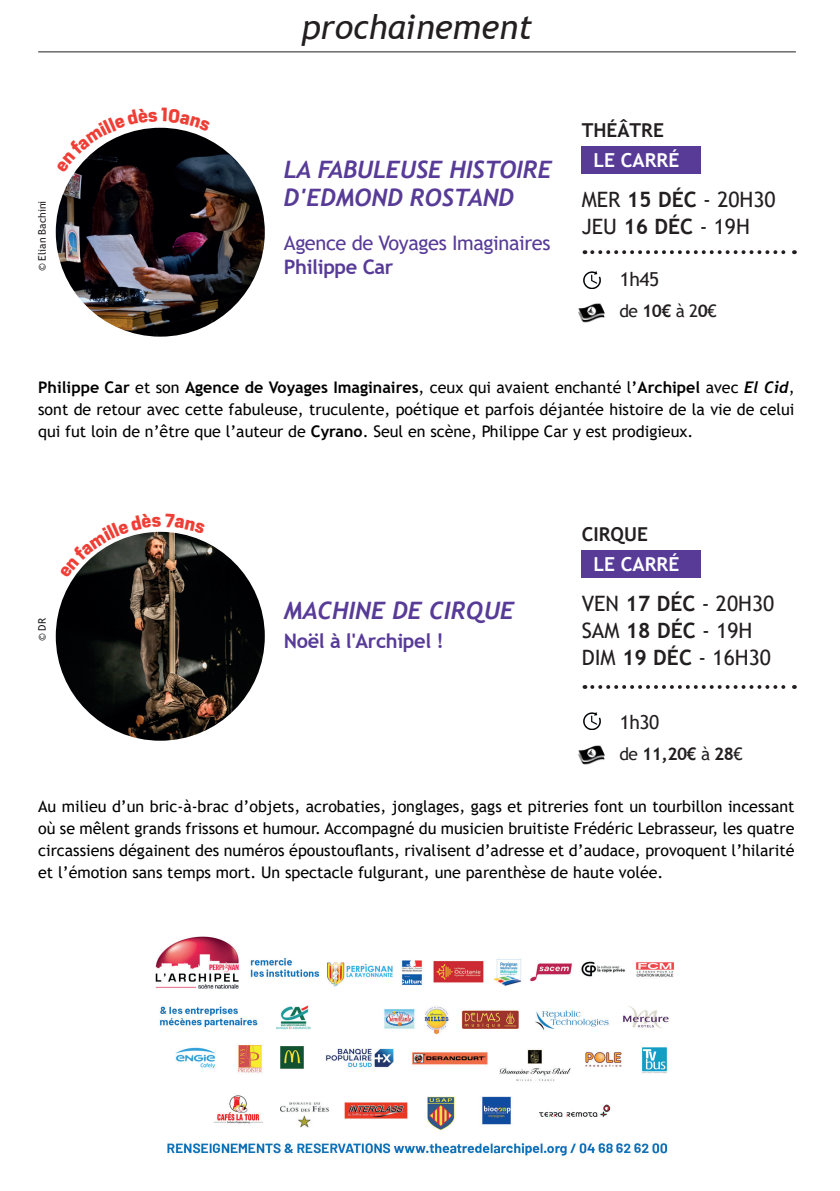
<style>
.page{position:relative;width:840px;height:1191px;background:#fff}
.page>*{position:absolute;margin:0;border:0;box-sizing:border-box;transform-origin:0 0}
.t1{font:italic 34px "Trebuchet MS";color:#231f20}
.t2{font:italic 700 24px/28px "Trebuchet";color:#573b97}
.t3{font:21.2px/26.6px "Trebuchet MS";color:#231f20}
.t4{font:700 20px "Trebuchet MS";letter-spacing:-.02em;color:#573b97}
.t5{font:20px "Trebuchet MS";letter-spacing:-.02em;color:#573b97}
.t6{font:700 19.2px "Trebuchet MS";color:#fff}
.t7{font:700 19.2px "Trebuchet MS";color:#231f20}
.t8{font:19.2px "Trebuchet MS";letter-spacing:-.02em;color:#231f20}
.t9{font:700 17.4px "Trebuchet MS";color:#231f20}
.t10{font:17.4px "Trebuchet MS";color:#231f20}
.t11{font:16px/22px "Trebuchet MS";color:#000001;text-align:justify}
.t12{font:10.4px "Trebuchet MS";color:#231f20}
.s1{font-weight:700}
.s2{font-family:"Trebuchet";font-weight:700;font-style:italic}
.s3{font-weight:400}
</style>
<div class="page">
<img style="left:155px;top:936px;width:519px;height:219px">
<hr style="left:38px;top:51px;width:757px;height:1px;background:#231f20">
<img style="left:56px;top:128px;width:209px;height:209px;border-radius:104px">
<img style="left:56px;top:532px;width:209px;height:208px;border-radius:104px">
<img style="left:578px;top:303px;width:27px;height:20px">
<img style="left:578px;top:745px;width:27px;height:20px">
<div style="left:581px;top:146px;width:119px;height:28px;background:#573b97"></div>
<div style="left:581px;top:550px;width:119px;height:28px;background:#573b97"></div>
<svg style="left:592px;top:250px;width:202px;height:4px"></svg>
<svg style="left:592px;top:685px;width:202px;height:4px"></svg>
<img style="left:583px;top:271px;width:17px;height:18px">
<img style="left:583px;top:712px;width:17px;height:17px">
<svg style="left:74px;top:127px;width:136px;height:46px"></svg>
<img style="left:73px;top:531px;width:132px;height:47px">
<p class="t12" style="left:36px;top:271px;width:72px;rotate:-90deg">© Elian Bachini</p>
<h1 class="t1" style="left:301px;top:6px;width:232px">prochainement</h1>
<h2 class="t2" style="left:284px;top:155px;width:269px">LA FABULEUSE HISTOIRE<br>D'EDMOND ROSTAND</h2>
<p class="t5" style="left:284px;top:230px;width:268px">Agence de Voyages Imaginaires</p>
<p class="t4" style="left:284px;top:254px;width:111px">Philippe Car</p>
<p class="t7" style="left:581px;top:118px;width:84px">THÉÂTRE</p>
<p class="t6" style="left:593px;top:148px;width:87px">LE CARRÉ</p>
<h3 class="t3" style="left:581px;top:186px;width:195px">MER <span class="s1">15 DÉC</span> - 20H30<br>JEU <span class="s1">16 DÉC</span> - 19H</h3>
<p class="t8" style="left:619px;top:267px;width:41px">1h45</p>
<p class="t10" style="left:619px;top:300px;width:99px">de <span class="s1">10€</span> à 2<span class="s1">0</span>€</p>
<p class="t11" style="left:38px;top:376px;width:757px"><span class="s1">Philippe Car</span> et son <span class="s1">Agence de Voyages Imaginaires</span>, ceux qui avaient enchanté l<span class="s1">’Archipel</span> avec <span class="s2">El Cid</span>, sont de retour avec cette fabuleuse, truculente, poétique et parfois déjantée histoire de la vie de celui qui fut loin de n’être que l’auteur de <span class="s1">Cyrano</span>. Seul en scène, Philippe Car y est prodigieux.</p>
<p class="t12" style="left:36px;top:641px;width:25px;rotate:-90deg">© DR</p>
<h2 class="t2" style="left:284px;top:596px;width:232px">MACHINE DE CIRQUE</h2>
<p class="t4" style="left:284px;top:629px;width:161px">Noël à l'Archipel !</p>
<p class="t7" style="left:581px;top:522px;width:68px">CIRQUE</p>
<p class="t6" style="left:593px;top:552px;width:87px">LE CARRÉ</p>
<h3 class="t3" style="left:581px;top:590px;width:194px">VEN <span class="s1">17 DÉC</span> - 20H30<br>SAM <span class="s1">18 DÉC</span> - 19H<br>DIM <span class="s1">19 DÉC</span> - 16H30</h3>
<p class="t8" style="left:619px;top:710px;width:41px">1h30</p>
<p class="t9" style="left:619px;top:743px;width:125px"><span class="s3">de</span> 11,20€ <span class="s3">à</span> 28<span class="s3">€</span></p>
<p class="t11" style="left:38px;top:795px;width:757px">Au milieu d’un bric-à-brac d’objets, acrobaties, jonglages, gags et pitreries font un tourbillon incessant où se mêlent grands frissons et humour. Accompagné du musicien bruitiste Frédéric Lebrasseur, les quatre circassiens dégainent des numéros époustouflants, rivalisent d’adresse et d’audace, provoquent l’hilarité et l’émotion sans temps mort. Un spectacle fulgurant, une parenthèse de haute volée.</p>
</div>
